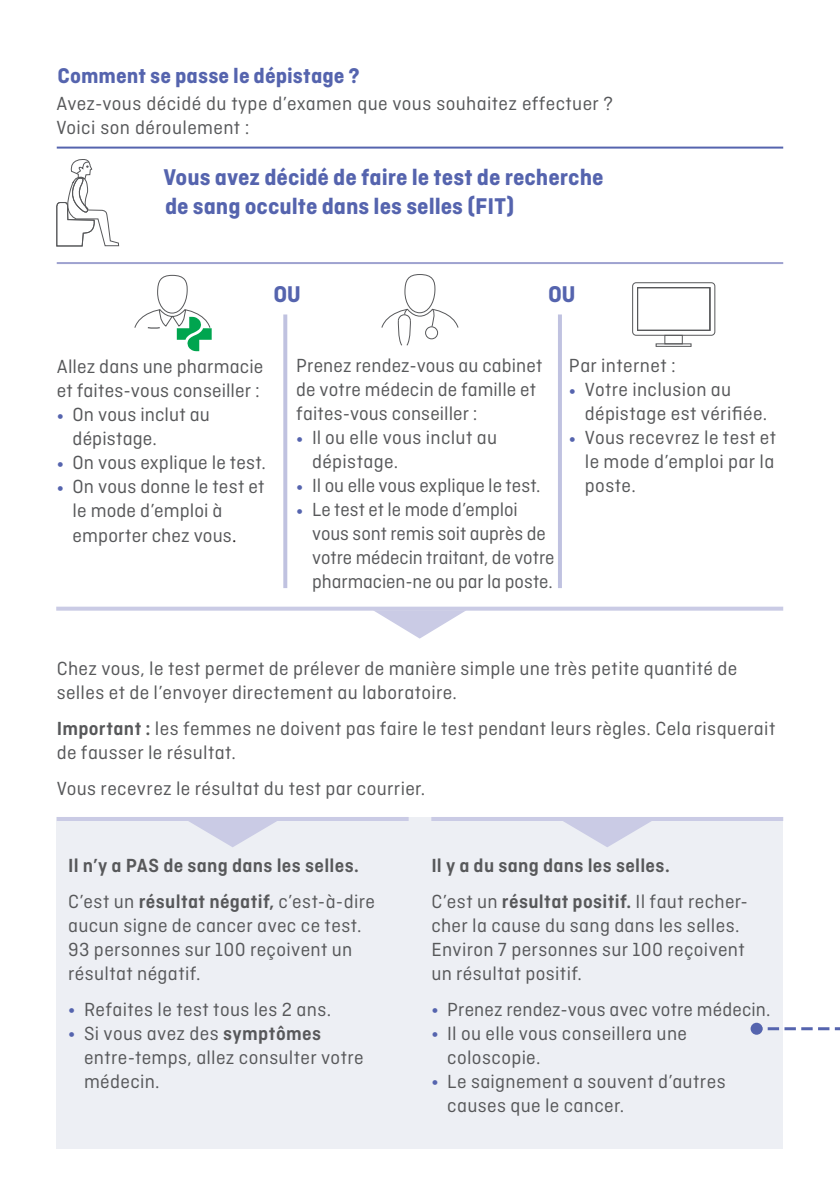
<style>
.page{position:relative;width:840px;height:1191px;background:#fff}
.page>*{position:absolute;margin:0;border:0;box-sizing:border-box;transform-origin:0 0}
.t1{font:700 24px/28.8px "Ciutadella";color:#5564ae}
.t2{font:700 22.4px "Ciutadella";color:#5564ae}
.t3{font:20px/24px "Ciutadella";letter-spacing:.015em;color:#57585a}
.t4{font:20px/24px "Ciutadella";letter-spacing:-.005em;color:#57585a}
.t5{font:600 20px/36px "Ciutadella";letter-spacing:.015em;color:#57585a}
.s1{font-weight:700;color:#5564ae}
.s2{color:#231f20}
.s3{font-weight:600}
.s4{font-weight:400}
</style>
<div class="page">
<div style="left:57px;top:817px;width:725px;height:331px;background:#edeff4"></div>
<hr style="left:57px;top:262px;width:725px;height:2px;background:#9ea2d0">
<hr style="left:57px;top:147px;width:725px;height:2px;background:#5564ae">
<svg style="left:189px;top:821px;width:88px;height:26px"></svg>
<svg style="left:563px;top:821px;width:88px;height:26px"></svg>
<hr style="left:57px;top:817px;width:351px;height:4px;background:#cacbe5">
<hr style="left:431px;top:817px;width:351px;height:4px;background:#cacbe5">
<svg style="left:56px;top:606px;width:697px;height:4px;background:#d2d3e9"></svg>
<svg style="left:373px;top:610px;width:93px;height:28px"></svg>
<svg style="left:283px;top:314px;width:4px;height:274px"></svg>
<svg style="left:558px;top:314px;width:3px;height:274px"></svg>
<svg style="left:381px;top:274px;width:78px;height:72px"></svg>
<svg style="left:134px;top:274px;width:77px;height:77px"></svg>
<svg style="left:56px;top:159px;width:64px;height:88px"></svg>
<svg style="left:632px;top:282px;width:83px;height:54px"></svg>
<div style="left:664px;top:335px;width:18px;height:9px;border:1px solid #57585a"></div>
<div style="left:655px;top:343px;width:36px;height:4px;border:1px solid #57585a"></div>
<svg style="left:753px;top:606px;width:86px;height:425px"></svg>
<div style="left:750px;top:1022px;width:12px;height:12px;background:#5564ae;border-radius:50%"></div>
<p class="t2" style="left:57px;top:63px;width:303px">Comment se passe le dépistage ?</p>
<p class="t3" style="left:56px;top:92px;width:558px">Avez-vous décidé du type d’examen que vous souhaitez effectuer ?<br>Voici son déroulement :</p>
<p class="t1" style="left:163px;top:163px;width:441px">Vous avez décidé de faire le test de recherche de sang occulte dans les selles (FIT)</p>
<p class="t1" style="left:273px;top:280px;width:29px">OU</p>
<p class="t1" style="left:547px;top:280px;width:29px">OU</p>
<p class="t3" style="left:57px;top:355px;width:208px">Allez dans une pharmacie et faites-vous conseiller :</p>
<p class="t3" style="left:72px;top:403px;width:139px;text-indent:-16px"><span class="s1">•</span> On vous inclut au dépistage.</p>
<p class="t3" style="left:57px;top:451px;width:210px"><span class="s1">•</span> On vous explique le test.</p>
<p class="t3" style="left:72px;top:475px;width:193px;text-indent:-16px"><span class="s1">•</span> On vous donne le test et le mode d’emploi à emporter chez vous<span class="s2">.</span></p>
<p class="t3" style="left:296px;top:353px;width:247px">Prenez rendez-vous au cabinet de votre médecin de famille et faites-vous conseiller :</p>
<p class="t3" style="left:312px;top:425px;width:186px;text-indent:-16px"><span class="s1">•</span> Il ou elle vous inclut au dépistage.</p>
<p class="t4" style="left:296px;top:473px;width:245px"><span class="s1">•</span> Il ou elle vous explique le test.</p>
<p class="t4" style="left:312px;top:497px;width:244px;text-indent:-16px"><span class="s1">•</span> Le test et le mode d’emploi vous sont remis soit auprès de votre médecin traitant, de votre pharmacien-ne ou par la poste.</p>
<p class="t3" style="left:568px;top:353px;width:108px">Par internet :</p>
<p class="t3" style="left:584px;top:377px;width:184px;text-indent:-16px"><span class="s1">•</span> Votre inclusion au dépistage est vérifiée.</p>
<p class="t3" style="left:584px;top:425px;width:193px;text-align:justify;text-indent:-16px"><span class="s1">•</span> Vous recevrez le test et le mode d’emploi par la poste.</p>
<p class="t3" style="left:57px;top:656px;width:681px">Chez vous, le test permet de prélever de manière simple une très petite quantité de selles et de l’envoyer directement au laboratoire.</p>
<p class="t3" style="left:57px;top:716px;width:719px"><span class="s3">Important :</span> les femmes ne doivent pas faire le test pendant leurs règles. Cela risquerait de fausser le résultat.</p>
<p class="t3" style="left:57px;top:776px;width:370px">Vous recevrez le résultat du test par courrier.</p>
<p class="t5" style="left:68px;top:847px;width:308px">Il n’y a PAS de sang dans les selles.<br><span class="s4">C’est un</span> résultat négatif, <span class="s4">c’est-à-dire</span></p>
<p class="t3" style="left:68px;top:913px;width:295px">aucun signe de cancer avec ce test.<br>93 personnes sur 100 reçoivent un résultat négatif.</p>
<p class="t3" style="left:68px;top:997px;width:264px"><span class="s1">•</span> Refaites le test tous les 2 ans.</p>
<p class="t3" style="left:84px;top:1021px;width:281px;text-indent:-16px"><span class="s1">•</span> Si vous avez des <span class="s3">symptômes </span>entre-temps, allez consulter votre médecin.</p>
<p class="t5" style="left:431px;top:847px;width:318px">Il y a du sang dans les selles.<br><span class="s4">C’est un</span> résultat positif. <span class="s4">Il faut recher-</span></p>
<p class="t3" style="left:431px;top:913px;width:315px">cher la cause du sang dans les selles.<br>Environ 7 personnes sur 100 reçoivent un résultat positif.</p>
<p class="t3" style="left:431px;top:997px;width:340px"><span class="s1">•</span> Prenez rendez-vous avec votre médecin.</p>
<p class="t3" style="left:447px;top:1021px;width:241px;text-indent:-16px"><span class="s1">•</span> Il ou elle vous conseillera une coloscopie.</p>
<p class="t3" style="left:447px;top:1069px;width:280px;text-indent:-16px"><span class="s1">•</span> Le saignement a souvent d’autres causes que le cancer.</p>
</div>
